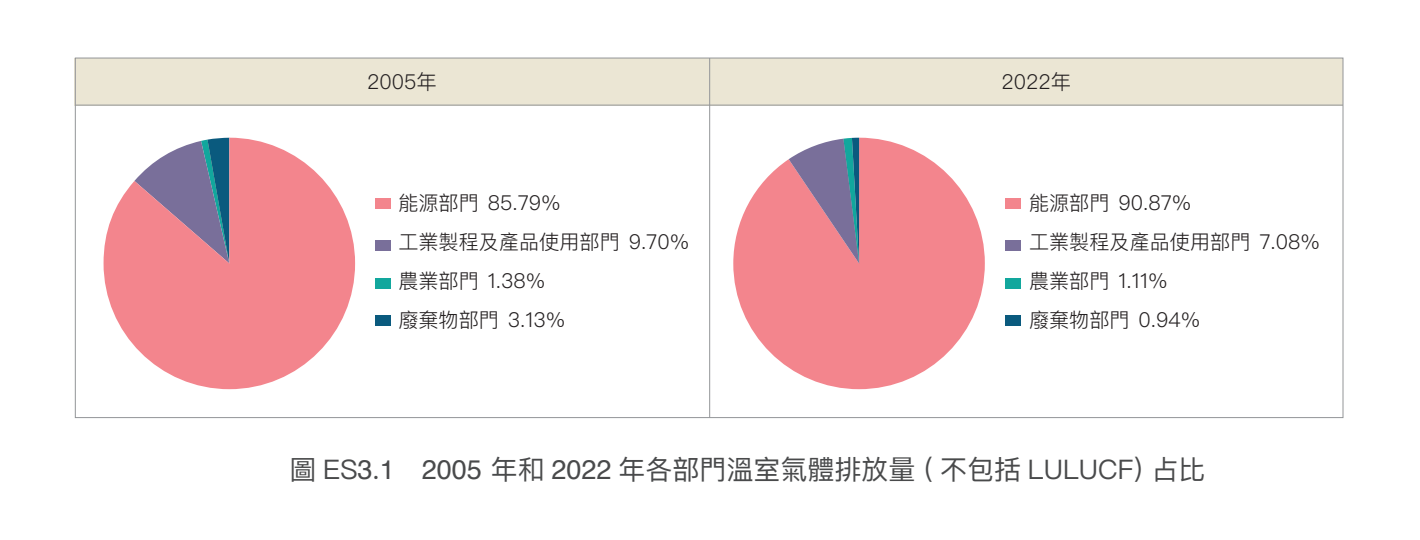
<style>
.page{position:relative;width:1420px;height:540px;background:#fff}
.page>*{position:absolute;margin:0;border:0;box-sizing:border-box;transform-origin:0 0}
.圖說{font:27px "Ping Fang TC";color:#494a4b}
.t1{font:300 20.4px "Ping Fang TC";color:#231f20}
.t2{font:300 20.1px "Ping Fang TC";color:#231f20}
.s1{font-size:20.1px}
.s2{font-size:20.4px}
.s3{font-family:"Helvetica"}
</style>
<div class="page">
<svg style="left:104px;top:138px;width:251px;height:251px;fill:#f3858d"></svg>
<div style="left:75px;top:58px;width:1268px;height:48px;background:#ebe6d4"></div>
<hr style="left:709px;top:58px;width:1px;height:360px;background:#939598">
<hr style="left:75px;top:105px;width:1268px;height:1px;background:#939598">
<div style="left:375px;top:316px;width:15px;height:10px;background:#0a5a7e"></div>
<div style="left:375px;top:279px;width:15px;height:10px;background:#12a79d"></div>
<div style="left:375px;top:241px;width:15px;height:10px;background:#796f9a"></div>
<div style="left:375px;top:199px;width:15px;height:10px;background:#f3858d"></div>
<div style="left:1005px;top:316px;width:16px;height:10px;background:#0a5a7e"></div>
<div style="left:1005px;top:279px;width:16px;height:10px;background:#12a79d"></div>
<div style="left:1005px;top:241px;width:16px;height:10px;background:#796f9a"></div>
<div style="left:1005px;top:199px;width:16px;height:10px;background:#f3858d"></div>
<svg style="left:733px;top:138px;width:252px;height:251px;fill:#f3858d"></svg>
<svg style="left:789px;top:138px;width:70px;height:125px;background:#a88399"></svg>
<p class="t1" style="left:367px;top:69px;width:71px">2005年</p>
<p class="t1" style="left:1001px;top:69px;width:71px">2022年</p>
<p class="t1" style="left:398px;top:190px;width:164px"><span class="s1">能源部門</span> 85.79%</p>
<p class="t2" style="left:398px;top:230px;width:292px">工業製程及產品使用部門 <span class="s2">9.70%</span></p>
<p class="t1" style="left:398px;top:269px;width:149px"><span class="s1">農業部門</span> 1.38%</p>
<p class="t2" style="left:398px;top:308px;width:169px">廢棄物部門 <span class="s2">3.13%</span></p>
<p class="t1" style="left:1029px;top:190px;width:164px"><span class="s1">能源部門</span> 90.87%</p>
<p class="t2" style="left:1029px;top:230px;width:292px">工業製程及產品使用部門 <span class="s2">7.08%</span></p>
<p class="t1" style="left:1029px;top:269px;width:140px"><span class="s1">農業部門</span> 1.11%</p>
<p class="t2" style="left:1029px;top:308px;width:173px">廢棄物部門 <span class="s2">0.94%</span></p>
<p class="圖說" style="left:289px;top:453px;width:917px">圖 ES<span class="s3">3</span>.<span class="s3">1 2005</span> 年和 <span class="s3">2022</span> 年各部門溫室氣體排放量 ( 不包括 LULUCF) 占比</p>
</div>
